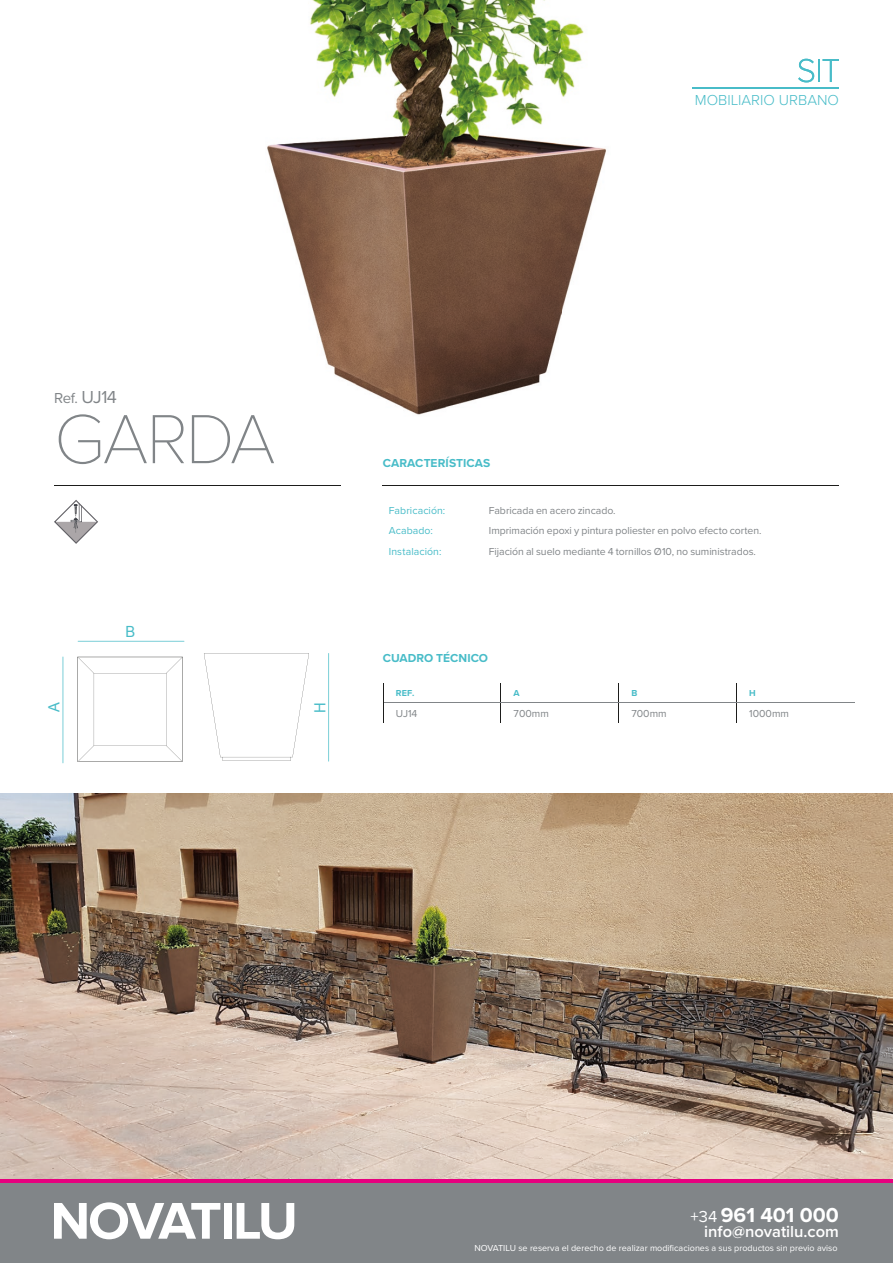
<style>
.page{position:relative;width:893px;height:1263px;background:#fff}
.page>*{position:absolute;margin:0;border:0;box-sizing:border-box;transform-origin:0 0}
.t1{font:100 72px "Proxima Nova T";letter-spacing:-.035em;color:#818588}
.t2{font:700 21px "Proxima Nova";color:#fff}
.t3{font:600 16.5px "Proxima Nova";color:#fff}
.t4{font:15.45px "Arial";color:#48bcc8;scale:.96 1}
.t5{font:300 15px "Proxima Nova";color:#48bcc8}
.t6{font:15px "Proxima Nova";color:#818588}
.t7{font:700 12px "Proxima Nova";letter-spacing:.005em;color:#48bcc8}
.t8{font:10.5px "Proxima Nova";letter-spacing:-.005em;color:#818588}
.t9{font:10.5px "Proxima Nova";letter-spacing:.01em;color:#48bcc8}
.t10{font:9px "Proxima Nova";color:#fff}
.t11{font:700 9px "Proxima Nova";color:#48bcc8}
.s1{font-size:18px}
.s2{font-weight:400;font-size:16.5px}
</style>
<div class="page">
<div style="left:0;top:1183px;width:893px;height:80px;background:#818588"></div>
<hr style="left:383px;top:485px;width:456px;height:1px;background:#1d1d1b">
<hr style="left:54px;top:485px;width:286px;height:1px;background:#1d1d1b">
<svg style="left:54px;top:1202px;width:166px;height:37px"></svg>
<div style="left:224px;top:1203px;width:8px;height:36px;background:#fff"></div>
<svg style="left:237px;top:1203px;width:57px;height:36px"></svg>
<div style="left:0;top:1178px;width:893px;height:5px;background:#e6007e"></div>
<svg style="left:798px;top:59px;width:16px;height:23px"></svg>
<hr style="left:818px;top:59px;width:2px;height:23px;background:#48bcc8">
<svg style="left:823px;top:59px;width:16px;height:23px"></svg>
<hr style="left:692px;top:87px;width:147px;height:1px;background:#48bcc8">
<img style="left:0;top:793px;width:893px;height:385px">
<svg style="left:54px;top:500px;width:44px;height:44px"></svg>
<svg style="left:63px;top:657px;width:1px;height:106px"></svg>
<svg style="left:78px;top:641px;width:106px;height:1px"></svg>
<svg style="left:328px;top:653px;width:1px;height:108px"></svg>
<svg style="left:204px;top:653px;width:105px;height:108px"></svg>
<svg style="left:77px;top:657px;width:106px;height:105px"></svg>
<svg style="left:500px;top:683px;width:1px;height:40px"></svg>
<svg style="left:618px;top:683px;width:1px;height:40px"></svg>
<svg style="left:736px;top:683px;width:1px;height:40px"></svg>
<hr style="left:383px;top:702px;width:117px;height:1px;background:#818588">
<hr style="left:501px;top:702px;width:117px;height:1px;background:#818588">
<hr style="left:619px;top:702px;width:117px;height:1px;background:#818588">
<hr style="left:737px;top:702px;width:117px;height:1px;background:#818588">
<svg style="left:383px;top:683px;width:1px;height:40px"></svg>
<img style="left:267px;top:0;width:339px;height:415px">
<h3 class="t5" style="left:695px;top:91px;width:146px">MOBILIARIO URBANO</h3>
<h3 class="t6" style="left:54px;top:387px;width:64px">Ref. <span class="s1">UJ14</span></h3>
<h1 class="t1" style="left:54px;top:396px;width:223px">GARDA</h1>
<h3 class="t4" style="left:44px;top:711px;width:12px;rotate:-90deg">A</h3>
<h3 class="t4" style="left:126px;top:621px;width:12px">B</h3>
<h3 class="t4" style="left:309px;top:713px;width:13px;rotate:-90deg">H</h3>
<p class="t7" style="left:383px;top:454px;width:109px">CARACTERÍSTICAS</p>
<p class="t9" style="left:389px;top:503px;width:58px">Fabricación:</p>
<p class="t8" style="left:489px;top:503px;width:128px">Fabricada en acero zincado.</p>
<p class="t9" style="left:389px;top:523px;width:46px">Acabado:</p>
<p class="t8" style="left:489px;top:523px;width:274px">Imprimación epoxi y pintura poliester en polvo efecto corten.</p>
<p class="t9" style="left:389px;top:543px;width:54px">Instalación:</p>
<p class="t8" style="left:489px;top:543px;width:269px">Fijación al suelo mediante 4 tornillos Ø10, no suministrados.</p>
<p class="t7" style="left:383px;top:649px;width:107px">CUADRO TÉCNICO</p>
<p class="t11" style="left:396px;top:687px;width:20px">REF.</p>
<p class="t11" style="left:514px;top:687px;width:8px">A</p>
<p class="t11" style="left:631px;top:687px;width:7px">B</p>
<p class="t11" style="left:749px;top:687px;width:8px">H</p>
<p class="t8" style="left:396px;top:705px;width:23px">UJ14</p>
<p class="t8" style="left:514px;top:705px;width:37px">700mm</p>
<p class="t8" style="left:631px;top:705px;width:37px">700mm</p>
<p class="t8" style="left:749px;top:705px;width:41px">1000mm</p>
<h2 class="t2" style="left:691px;top:1199px;width:150px"><span class="s2">+34</span> 961 401 000</h2>
<h3 class="t3" style="left:704px;top:1221px;width:136px">info@novatilu.com</h3>
<p class="t10" style="left:474px;top:1241px;width:365px">NOVATILU se reserva el derecho de realizar modificaciones a sus productos sin previo aviso</p>
</div>
